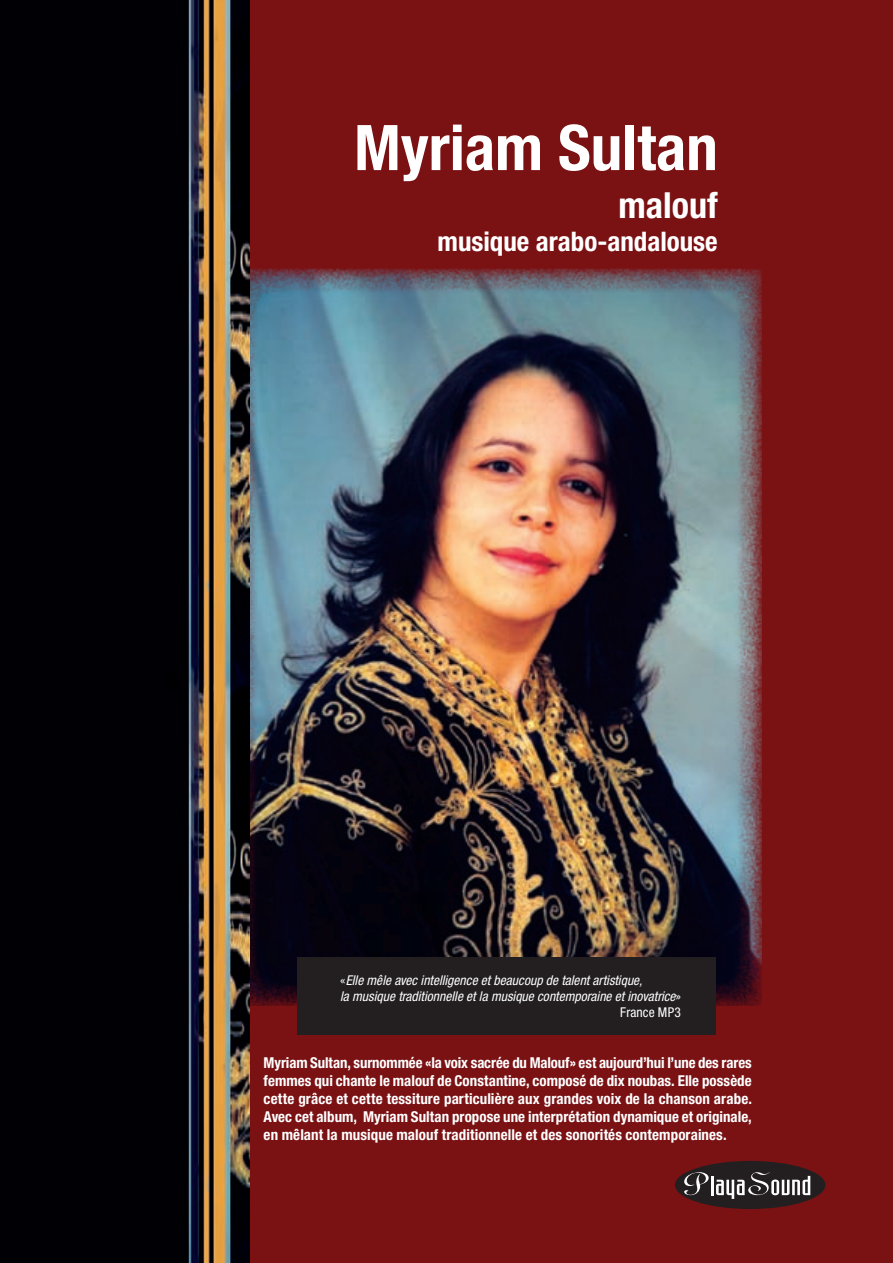
<style>
.page{position:relative;width:893px;height:1263px;background:#7a1113}
.page>*{position:absolute;margin:0;border:0;box-sizing:border-box;transform-origin:0 0}
.t1{font:700 condensed 63px "Helvetica Neue";color:#fff}
.t2{font:700 condensed 36px "Helvetica Neue";color:#fff}
.t3{font:700 condensed 27px "Helvetica Neue";color:#fff}
.t4{font:700 condensed 15px/18px "Helvetica Neue";letter-spacing:.005em;color:#fff;text-align:justify}
.t5{font:italic condensed 13.5px "Helvetica Neue";color:#fff}
.t6{font:condensed 13.5px "Helvetica Neue";letter-spacing:.005em;color:#fff}
.s1{font-style:normal}
</style>
<div class="page">
<img style="left:250px;top:269px;width:512px;height:737px">
<div style="left:675px;top:1161px;width:150px;height:48px;background:#231f20;border-radius:50%"></div>
<svg style="left:684px;top:1172px;width:126px;height:27px"></svg>
<img style="left:0;top:0;width:250px;height:1263px">
<div style="left:298px;top:957px;width:418px;height:78px;background:#231f20"></div>
<h1 class="t1" style="left:354px;top:110px;width:365px">Myriam Sultan</h1>
<h2 class="t2" style="left:619px;top:184px;width:101px">malouf</h2>
<h3 class="t3" style="left:438px;top:225px;width:282px">musique arabo-andalouse</h3>
<p class="t5" style="left:340px;top:972px;width:304px"><span class="s1">«</span>Elle mêle avec intelligence et beaucoup de talent artistique,</p>
<p class="t5" style="left:340px;top:988px;width:342px">la musique traditionnelle et la musique contemporaine et inovatrice<span class="s1">»</span></p>
<p class="t6" style="left:620px;top:1005px;width:62px">France MP3</p>
<p class="t4" style="left:264px;top:1054px;width:490px">Myriam Sultan, surnommée «la voix sacrée du Malouf» est aujourd’hui l’une des rares femmes qui chante le malouf de Constantine, composé de dix noubas. Elle possède cette grâce et cette tessiture particulière aux grandes voix de la chanson arabe.<br>Avec cet album, Myriam Sultan propose une interprétation dynamique et originale, en mêlant la musique malouf traditionnelle et des sonorités contemporaines.</p>
</div>
